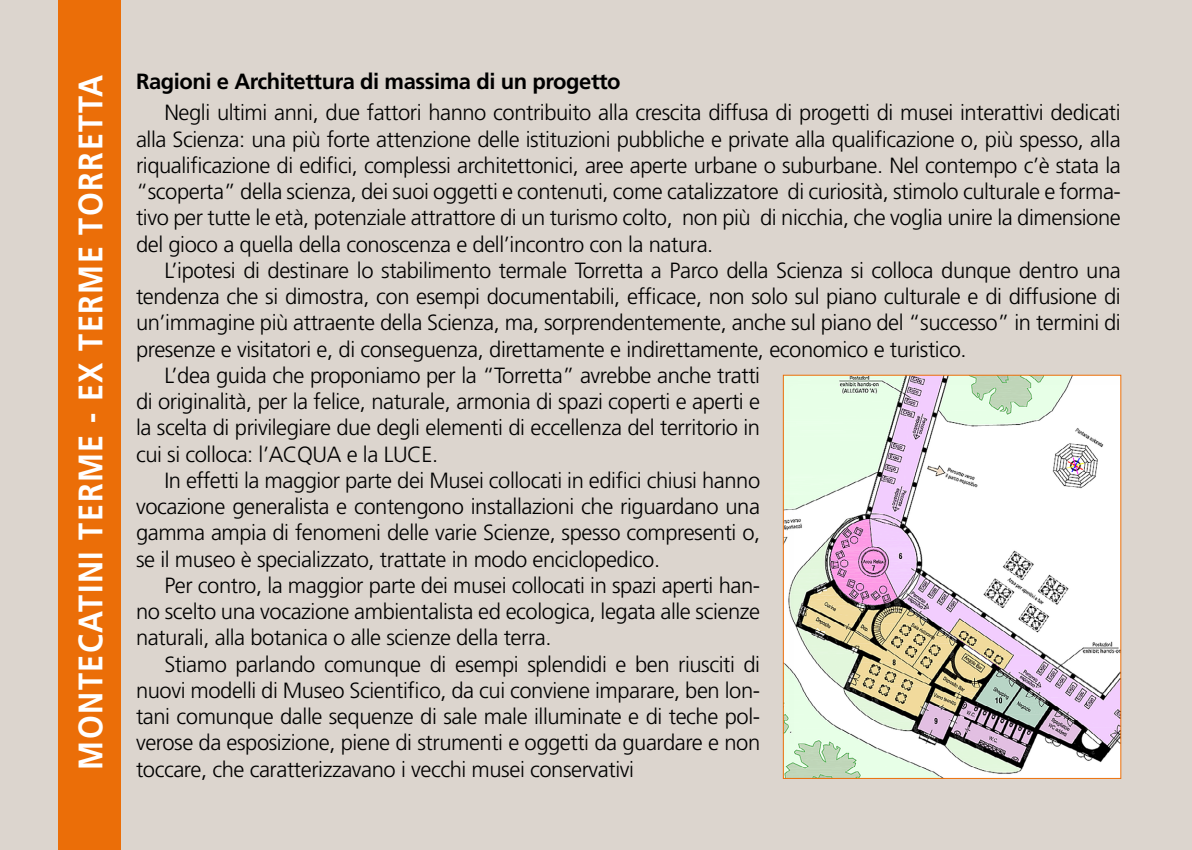
<style>
.page{position:relative;width:1192px;height:850px;background:#fff}
.page>*{position:absolute;margin:0;border:0;box-sizing:border-box;transform-origin:0 0}
.t1{font:700 34px "Frutiger";letter-spacing:.05em;color:#fff;scale:.9 1}
.t2{font:300 22px/26.2px "Frutiger";letter-spacing:-.02em;color:#000;text-align:justify}
.t3{font:700 22px "Frutiger";letter-spacing:-.02em;color:#000}
</style>
<div class="page">
<div style="left:0;top:0;width:1191px;height:850px;background:#dcd5ce"></div>
<div style="left:58px;top:0;width:63px;height:850px;background:#eb6e08"></div>
<img style="left:785px;top:377px;width:334px;height:400px">
<div style="left:783px;top:375px;width:338px;height:404px;border:1px solid #eb6e08"></div>
<h1 class="t1" style="left:71px;top:770px;width:773px;rotate:-90deg">MONTECATINI TERME - EX TERME TORRETTA</h1>
<p class="t3" style="left:136px;top:68px;width:486px">Ragioni e Architettura di massima di un progetto</p>
<p class="t2" style="left:136px;top:100px;width:986px;text-indent:28px">Negli ultimi anni, due fattori hanno contribuito alla crescita diffusa di progetti di musei interattivi dedicati alla Scienza: una più forte attenzione delle istituzioni pubbliche e private alla qualificazione o, più spesso, alla riqualificazione di edifici, complessi architettonici, aree aperte urbane o suburbane. Nel contempo c’è stata la “scoperta” della scienza, dei suoi oggetti e contenuti, come catalizzatore di curiosità, stimolo culturale e forma&shy;tivo per tutte le età, potenziale attrattore di un turismo colto, non più di nicchia, che voglia unire la dimensione del gioco a quella della conoscenza e dell’incontro con la natura.</p>
<p class="t2" style="left:164px;top:258px;width:958px">L’ipotesi di destinare lo stabilimento termale Torretta a Parco della Scienza si colloca dunque dentro una</p>
<p class="t2" style="left:136px;top:284px;width:986px">tendenza che si dimostra, con esempi documentabili, efficace, non solo sul piano culturale e di diffusione di</p>
<p class="t2" style="left:136px;top:310px;width:986px">un’immagine più attraente della Scienza, ma, sorprendentemente, anche sul piano del “successo” in termini di</p>
<p class="t2" style="left:136px;top:336px;width:832px">presenze e visitatori e, di conseguenza, direttamente e indirettamente, economico e turistico.</p>
<p class="t2" style="left:164px;top:362px;width:597px">L’dea guida che proponiamo per la “Torretta” avrebbe anche tratti</p>
<p class="t2" style="left:136px;top:389px;width:626px">di originalità, per la felice, naturale, armonia di spazi coperti e aperti e</p>
<p class="t2" style="left:136px;top:415px;width:626px">la scelta di privilegiare due degli elementi di eccellenza del territorio in</p>
<p class="t2" style="left:136px;top:441px;width:304px">cui si colloca: l’ACQUA e la LUCE.</p>
<p class="t2" style="left:164px;top:467px;width:597px">In effetti la maggior parte dei Musei collocati in edifici chiusi hanno</p>
<p class="t2" style="left:136px;top:494px;width:626px">vocazione generalista e contengono installazioni che riguardano una</p>
<p class="t2" style="left:136px;top:520px;width:626px">gamma ampia di fenomeni delle varie Scienze, spesso compresenti o,</p>
<p class="t2" style="left:136px;top:546px;width:526px">se il museo è specializzato, trattate in modo enciclopedico.</p>
<p class="t2" style="left:164px;top:572px;width:597px">Per contro, la maggior parte dei musei collocati in spazi aperti han-</p>
<p class="t2" style="left:136px;top:599px;width:626px">no scelto una vocazione ambientalista ed ecologica, legata alle scienze</p>
<p class="t2" style="left:136px;top:625px;width:417px">naturali, alla botanica o alle scienze della terra.</p>
<p class="t2" style="left:164px;top:651px;width:597px">Stiamo parlando comunque di esempi splendidi e ben riusciti di</p>
<p class="t2" style="left:136px;top:677px;width:626px">nuovi modelli di Museo Scientifico, da cui conviene imparare, ben lon-</p>
<p class="t2" style="left:136px;top:704px;width:626px">tani comunque dalle sequenze di sale male illuminate e di teche pol-</p>
<p class="t2" style="left:136px;top:730px;width:626px">verose da esposizione, piene di strumenti e oggetti da guardare e non</p>
<p class="t2" style="left:136px;top:756px;width:499px">toccare, che caratterizzavano i vecchi musei conservativi</p>
</div>
